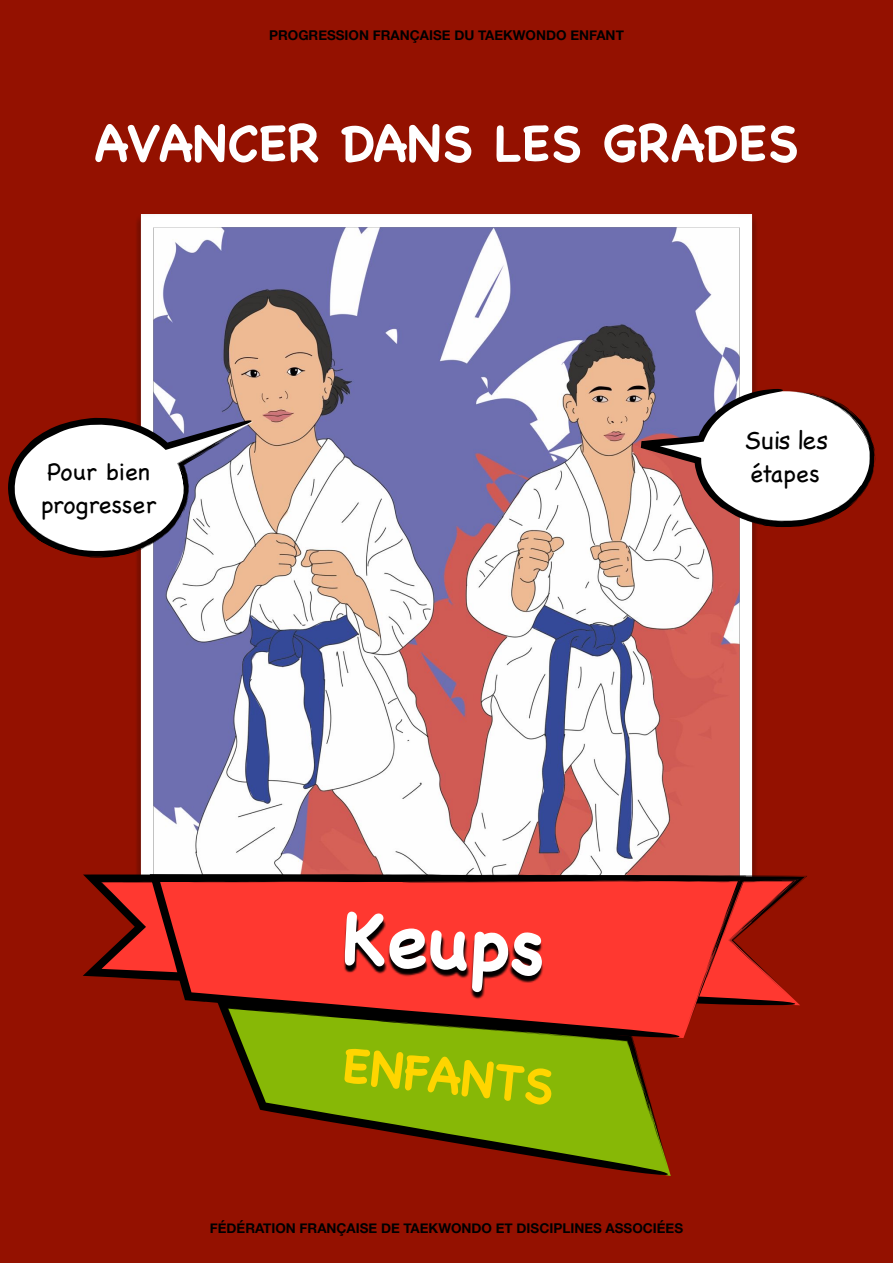
<style>
.page{position:relative;width:893px;height:1263px;background:#941100}
.page>*{position:absolute;margin:0;border:0;box-sizing:border-box;transform-origin:0 0}
.t1{font:700 75px "Chalkboard";color:#fff}
.t2{font:700 51px "Chalkboard";color:#fff}
.t3{font:700 49.5px "Chalkboard";color:#ffd500}
.t4{font:24px/33px "Chalkboard";color:#000}
.t5{font:24px/33px "Comic Sans MS";color:#000}
.t6{font:700 13.5px "Helvetica Neue";color:#000}
.s1{font-family:"Chalkboard"}
</style>
<div class="page">
<img style="left:137px;top:215px;width:619px;height:659px">
<svg style="left:83px;top:874px;width:724px;height:131px"></svg>
<svg style="left:150px;top:874px;width:600px;height:164px;fill:#ff3830"></svg>
<img style="left:201px;top:869px;width:490px;height:160px">
<svg style="left:214px;top:997px;width:455px;height:178px;fill:#87b806"></svg>
<svg style="left:8px;top:418px;width:246px;height:140px;background:#c8bcc1"></svg>
<svg style="left:641px;top:389px;width:235px;height:139px;background:#c9b2b5"></svg>
<p class="t6" style="left:269px;top:25px;width:356px">PROGRESSION FRANÇAISE DU TAEKWONDO ENFANT</p>
<p class="t2" style="left:94px;top:113px;width:706px">AVANCER DANS LES GRADES</p>
<p class="t4" style="left:41px;top:455px;width:117px">Pour bien progresser</p>
<p class="t5" style="left:745px;top:423px;width:85px">Suis les <span class="s1">étapes</span></p>
<p class="t1" style="left:345px;top:893px;width:204px;rotate:3deg">Keups</p>
<p class="t3" style="left:346px;top:1035px;width:214px;rotate:6deg">ENFANTS</p>
<p class="t6" style="left:210px;top:1218px;width:475px">FÉDÉRATION FRANÇAISE DE TAEKWONDO ET DISCIPLINES ASSOCIÉES</p>
</div>
